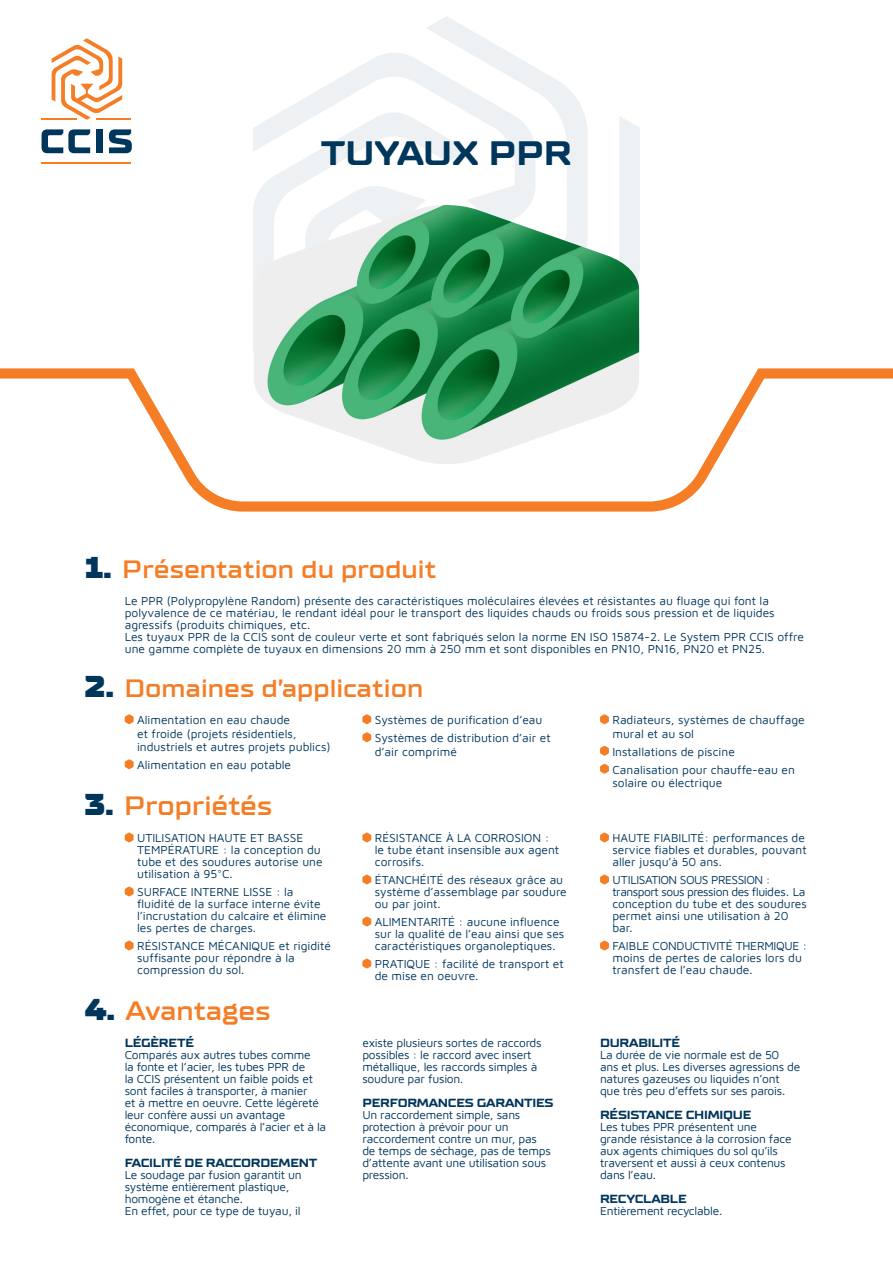
<style>
.page{position:relative;width:893px;height:1276px;background:#fff}
.page>*{position:absolute;margin:0;border:0;box-sizing:border-box;transform-origin:0 0}
.t1{font:700 34.5px "TT Supermolot Neue Expanded";color:#00365c}
.t2{font:27px "TT Supermolot Neue Expanded Dm Bd";color:#f57d26}
.t3{font:25.5px "TT Supermolot Neue Expanded Dm Bd";color:#f57d26}
.t4{font:12px/12px "Maven Pro";color:#00365c}
.t5{font:12px/12px "Maven Pro";letter-spacing:-.02em;color:#00365c}
.t6{font:700 12px "TT Supermolot Neue Expanded";letter-spacing:-.02em;color:#00365c}
.s1{font-family:"TT Supermolot Neue Expanded";font-weight:900;font-size:30px;color:#00365c}
</style>
<div class="page">
<svg style="left:52px;top:38px;width:70px;height:82px"></svg>
<hr style="left:41px;top:118px;width:36px;height:2px;background:#f57d26">
<hr style="left:96px;top:118px;width:35px;height:2px;background:#f57d26">
<hr style="left:41px;top:162px;width:90px;height:2px;background:#f57d26">
<svg style="left:42px;top:129px;width:48px;height:24px"></svg>
<div style="left:96px;top:129px;width:7px;height:24px;background:#00365c"></div>
<svg style="left:109px;top:129px;width:23px;height:24px"></svg>
<svg style="left:283px;top:53px;width:143px;height:58px"></svg>
<svg style="left:426px;top:16px;width:159px;height:100px"></svg>
<svg style="left:253px;top:111px;width:216px;height:240px"></svg>
<svg style="left:305px;top:184px;width:55px;height:21px"></svg>
<svg style="left:360px;top:116px;width:280px;height:236px"></svg>
<svg style="left:0;top:368px;width:893px;height:144px"></svg>
<svg style="left:125px;top:714px;width:9px;height:10px"></svg>
<svg style="left:125px;top:759px;width:9px;height:10px"></svg>
<svg style="left:362px;top:714px;width:9px;height:10px"></svg>
<svg style="left:362px;top:732px;width:9px;height:10px"></svg>
<svg style="left:600px;top:714px;width:9px;height:10px"></svg>
<svg style="left:600px;top:746px;width:9px;height:10px"></svg>
<svg style="left:600px;top:764px;width:9px;height:10px"></svg>
<svg style="left:125px;top:832px;width:9px;height:10px"></svg>
<svg style="left:125px;top:886px;width:9px;height:10px"></svg>
<svg style="left:125px;top:940px;width:9px;height:10px"></svg>
<svg style="left:362px;top:832px;width:9px;height:10px"></svg>
<svg style="left:362px;top:874px;width:9px;height:10px"></svg>
<svg style="left:362px;top:916px;width:9px;height:10px"></svg>
<svg style="left:362px;top:958px;width:9px;height:10px"></svg>
<svg style="left:600px;top:832px;width:9px;height:10px"></svg>
<svg style="left:600px;top:874px;width:9px;height:10px"></svg>
<svg style="left:600px;top:940px;width:9px;height:10px"></svg>
<img style="left:254px;top:205px;width:385px;height:260px">
<h1 class="t1" style="left:321px;top:132px;width:253px">TUYAUX PPR</h1>
<h3 class="t3" style="left:84px;top:554px;width:354px"><span class="s1">1.</span> Présentation du produit</h3>
<p class="t4" style="left:125px;top:594px;width:681px">Le PPR (Polypropylène Random) présente des caractéristiques moléculaires élevées et résistantes au fluage qui font la polyvalence de ce matériau, le rendant idéal pour le transport des liquides chauds ou froids sous pression et de liquides agressifs (produits chimiques, etc.<br>Les tuyaux PPR de la CCIS sont de couleur verte et sont fabriqués selon la norme EN ISO 15874-2. Le System PPR CCIS offre une gamme complète de tuyaux en dimensions 20 mm à 250 mm et sont disponibles en PN10, PN16, PN20 et PN25.</p>
<h3 class="t3" style="left:84px;top:673px;width:340px"><span class="s1">2.</span> Domaines d’application</h3>
<p class="t4" style="left:137px;top:712px;width:195px;line-height:13.5px">Alimentation en eau chaude<br>et froide (projets résidentiels, industriels et autres projets publics)</p>
<p class="t4" style="left:137px;top:758px;width:156px">Alimentation en eau potable</p>
<h2 class="t2" style="left:84px;top:790px;width:189px"><span class="s1">3.</span> Propriétés</h2>
<p class="t4" style="left:137px;top:831px;width:187px">UTILISATION HAUTE ET BASSE<br>TEMPÉRATURE : la conception du tube et des soudures autorise une utilisation à 95°C.</p>
<p class="t4" style="left:137px;top:885px;width:191px">SURFACE INTERNE LISSE : la fluidité de la surface interne évite l’incrustation du calcaire et élimine les pertes de charges.</p>
<p class="t4" style="left:137px;top:939px;width:196px">RÉSISTANCE MÉCANIQUE et rigidité suffisante pour répondre à la compression du sol.</p>
<h2 class="t2" style="left:84px;top:994px;width:188px"><span class="s1">4.</span> Avantages</h2>
<p class="t6" style="left:125px;top:1035px;width:71px">LÉGÈRETÉ</p>
<p class="t5" style="left:125px;top:1048px;width:203px">Comparés aux autres tubes comme<br>la fonte et l’acier, les tubes PPR de<br>la CCIS présentent un faible poids et sont faciles à transporter, à manier<br>et à mettre en oeuvre. Cette légèreté leur confère aussi un avantage économique, comparés à l’acier et à la fonte.</p>
<p class="t6" style="left:125px;top:1155px;width:194px">FACILITÉ DE RACCORDEMENT</p>
<p class="t5" style="left:125px;top:1168px;width:178px">Le soudage par fusion garantit un système entièrement plastique, homogène et étanche.<br>En effet, pour ce type de tuyau, il</p>
<p class="t4" style="left:375px;top:710px;width:177px;line-height:18px">Systèmes de purification d’eau<br>Systèmes de distribution d’air et</p>
<p class="t4" style="left:375px;top:745px;width:84px">d’air comprimé</p>
<p class="t4" style="left:375px;top:831px;width:186px">RÉSISTANCE À LA CORROSION : le tube étant insensible aux agent corrosifs.</p>
<p class="t4" style="left:375px;top:873px;width:193px">ÉTANCHÉITÉ des réseaux grâce au système d’assemblage par soudure ou par joint.</p>
<p class="t4" style="left:375px;top:915px;width:191px">ALIMENTARITÉ : aucune influence sur la qualité de l’eau ainsi que ses caractéristiques organoleptiques.</p>
<p class="t4" style="left:375px;top:957px;width:191px">PRATIQUE : facilité de transport et de mise en oeuvre.</p>
<p class="t5" style="left:362px;top:1036px;width:181px">existe plusieurs sortes de raccords possibles : le raccord avec insert métallique, les raccords simples à soudure par fusion.</p>
<p class="t6" style="left:362px;top:1095px;width:193px">PERFORMANCES GARANTIES</p>
<p class="t5" style="left:362px;top:1108px;width:190px">Un raccordement simple, sans protection à prévoir pour un raccordement contre un mur, pas de temps de séchage, pas de temps d’attente avant une utilisation sous pression.</p>
<p class="t4" style="left:612px;top:712px;width:194px;line-height:13.5px">Radiateurs, systèmes de chauffage mural et au sol</p>
<p class="t4" style="left:612px;top:742px;width:184px;line-height:18px">Installations de piscine<br>Canalisation pour chauffe-eau en</p>
<p class="t4" style="left:612px;top:776px;width:111px">solaire ou électrique</p>
<p class="t4" style="left:612px;top:831px;width:196px">HAUTE FIABILITÉ: performances de service fiables et durables, pouvant aller jusqu’à 50 ans.</p>
<p class="t4" style="left:612px;top:873px;width:196px">UTILISATION SOUS PRESSION : transport sous pression des fluides. La conception du tube et des soudures permet ainsi une utilisation à 20 bar.</p>
<p class="t4" style="left:612px;top:939px;width:196px">FAIBLE CONDUCTIVITÉ THERMIQUE : moins de pertes de calories lors du transfert de l’eau chaude.</p>
<p class="t6" style="left:600px;top:1035px;width:82px">DURABILITÉ</p>
<p class="t5" style="left:600px;top:1048px;width:202px">La durée de vie normale est de 50 ans et plus. Les diverses agressions de natures gazeuses ou liquides n’ont que très peu d’effets sur ses parois.</p>
<p class="t6" style="left:600px;top:1107px;width:153px">RÉSISTANCE CHIMIQUE</p>
<p class="t5" style="left:600px;top:1120px;width:193px">Les tubes PPR présentent une grande résistance à la corrosion face aux agents chimiques du sol qu’ils traversent et aussi à ceux contenus dans l’eau.</p>
<p class="t6" style="left:600px;top:1191px;width:88px">RECYCLABLE</p>
<p class="t5" style="left:600px;top:1204px;width:124px">Entièrement recyclable.</p>
</div>
